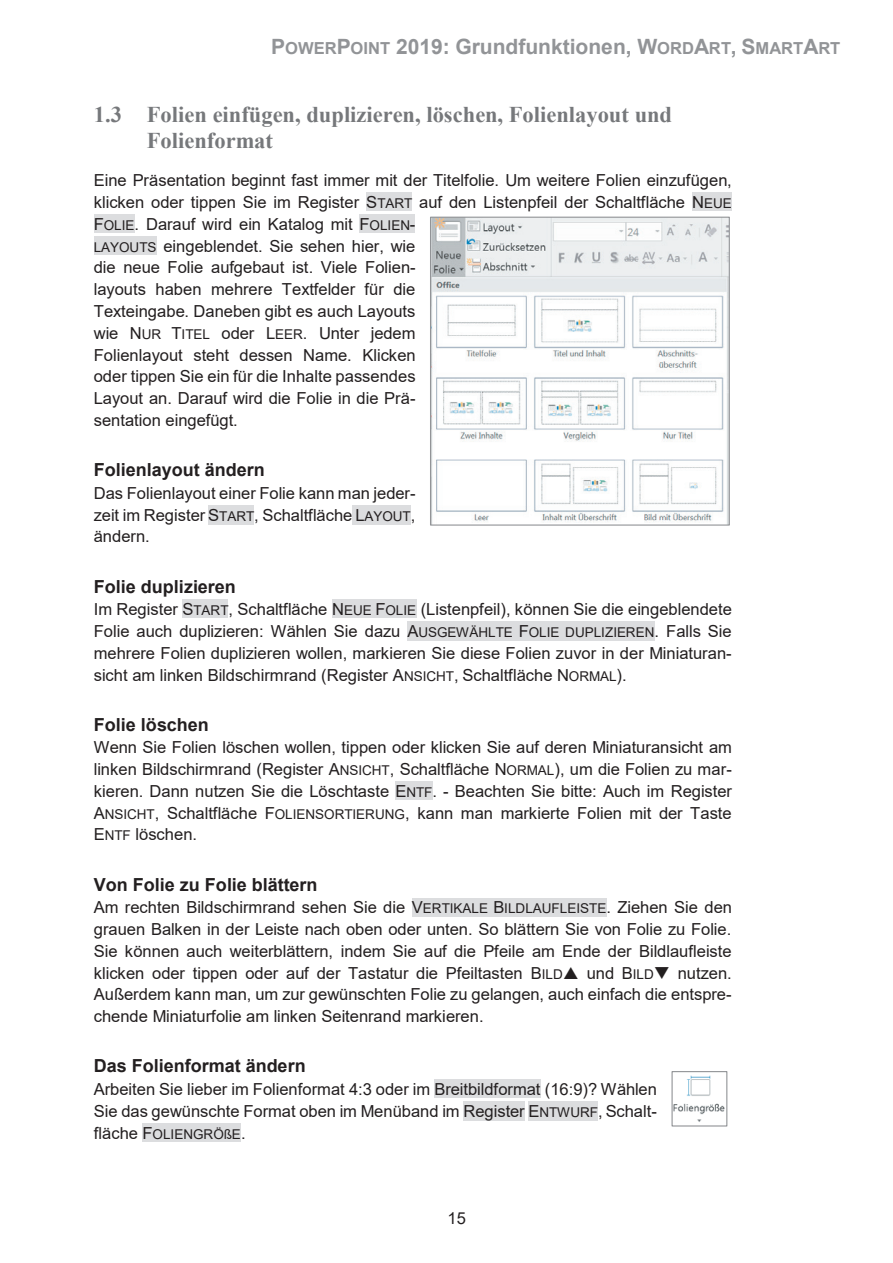
<style>
.page{position:relative;width:893px;height:1263px;background:#fff}
.page>*{position:absolute;margin:0;border:0;box-sizing:border-box;transform-origin:0 0}
.t1{font:700 22.5px/26px "Times New Roman";color:#76787b}
.t2{font:700 21px "Arial";color:#929497}
.t3{font:700 18px "Arial";color:#231f20}
.t4{font:16.5px/21.9px "Arial";color:#231f20;text-align:justify}
.t5{font:13.5px "Arial";color:#231f20}
.s1{font-size:16.5px}
.s2{font-size:13.5px}
</style>
<div class="page">
<div style="left:366px;top:193px;width:46px;height:18px;background:#dcdddf"></div>
<div style="left:692px;top:193px;width:40px;height:18px;background:#dcdddf"></div>
<div style="left:94px;top:214px;width:41px;height:19px;background:#dcdddf"></div>
<div style="left:359px;top:214px;width:56px;height:19px;background:#dcdddf"></div>
<div style="left:94px;top:236px;width:63px;height:19px;background:#dcdddf"></div>
<div style="left:208px;top:505px;width:46px;height:19px;background:#dcdddf"></div>
<div style="left:352px;top:505px;width:59px;height:19px;background:#dcdddf"></div>
<div style="left:182px;top:600px;width:46px;height:18px;background:#dcdddf"></div>
<div style="left:332px;top:600px;width:84px;height:18px;background:#dcdddf"></div>
<div style="left:407px;top:621px;width:247px;height:19px;background:#dcdddf"></div>
<div style="left:395px;top:781px;width:37px;height:19px;background:#dcdddf"></div>
<div style="left:412px;top:898px;width:194px;height:19px;background:#dcdddf"></div>
<div style="left:434px;top:1079px;width:107px;height:19px;background:#dcdddf"></div>
<div style="left:464px;top:1101px;width:61px;height:19px;background:#dcdddf"></div>
<div style="left:529px;top:1101px;width:69px;height:19px;background:#dcdddf"></div>
<div style="left:143px;top:1123px;width:98px;height:19px;background:#dcdddf"></div>
<img style="left:432px;top:219px;width:296px;height:305px">
<div style="left:430px;top:217px;width:300px;height:309px;border:1px solid #929497"></div>
<img style="left:673px;top:1075px;width:52px;height:47px">
<div style="left:671px;top:1071px;width:56px;height:56px;border:1px solid #929497"></div>
<p class="t2" style="left:271px;top:35px;width:571px">P<span class="s1">OWER</span>P<span class="s1">OINT</span> 2019: Grundfunktionen, W<span class="s1">ORD</span>A<span class="s1">RT</span>, S<span class="s1">MART</span>A<span class="s1">RT</span></p>
<h1 class="t1" style="left:147px;top:101px;width:527px;text-indent:-53px">1.3 Folien einfügen, duplizieren, löschen, Folienlayout und<br>Folienformat</h1>
<p class="t4" style="left:94px;top:169px;width:640px;text-align:left">Eine Präsentation beginnt fast immer mit der Titelfolie. Um weitere Folien einzufügen, klicken oder tippen Sie im Register S<span class="s2">TART</span> auf den Listenpfeil der Schaltfläche N<span class="s2">EUE </span>F<span class="s2">OLIE</span>. Darauf wird ein Katalog mit F<span class="s2">OLIEN</span>-<br><span class="s2">LAYOUTS</span> eingeblendet. Sie sehen hier, wie<br>die neue Folie aufgebaut ist. Viele Folien-<br>layouts haben mehrere Textfelder für die<br>Texteingabe. Daneben gibt es auch Layouts<br>wie N<span class="s2">UR</span> T<span class="s2">ITEL</span> oder L<span class="s2">EER</span>. Unter jedem<br>Folienlayout steht dessen Name. Klicken<br>oder tippen Sie ein für die Inhalte passendes<br>Layout an. Darauf wird die Folie in die Prä-<br>sentation eingefügt.</p>
<p class="t3" style="left:94px;top:460px;width:173px">Folienlayout ändern</p>
<p class="t4" style="left:94px;top:482px;width:323px">Das Folienlayout einer Folie kann man jeder&shy;zeit im Register S<span class="s2">TART</span>, Schaltfläche L<span class="s2">AYOUT</span>, ändern.</p>
<p class="t3" style="left:94px;top:576px;width:144px">Folie duplizieren</p>
<p class="t4" style="left:94px;top:598px;width:640px">Im Register S<span class="s2">TART</span>, Schaltfläche N<span class="s2">EUE</span> F<span class="s2">OLIE</span> (Listenpfeil), können Sie die eingeblendete Folie auch duplizieren: Wählen Sie dazu A<span class="s2">USGEWÄHLTE</span> F<span class="s2">OLIE DUPLIZIEREN</span>. Falls Sie mehrere Folien duplizieren wollen, markieren Sie diese Folien zuvor in der Miniaturan&shy;sicht am linken Bildschirmrand (Register A<span class="s2">NSICHT</span>, Schaltfläche N<span class="s2">ORMAL</span>).</p>
<p class="t3" style="left:94px;top:715px;width:117px">Folie löschen</p>
<p class="t4" style="left:94px;top:736px;width:640px">Wenn Sie Folien löschen wollen, tippen oder klicken Sie auf deren Miniaturansicht am linken Bildschirmrand (Register A<span class="s2">NSICHT</span>, Schaltfläche N<span class="s2">ORMAL</span>), um die Folien zu mar&shy;kieren. Dann nutzen Sie die Löschtaste E<span class="s2">NTF</span>. - Beachten Sie bitte: Auch im Register A<span class="s2">NSICHT</span>, Schaltfläche F<span class="s2">OLIENSORTIERUNG</span>, kann man markierte Folien mit der Taste E<span class="s2">NTF</span> löschen.</p>
<p class="t3" style="left:94px;top:874px;width:225px">Von Folie zu Folie blättern</p>
<p class="t4" style="left:94px;top:897px;width:640px">Am rechten Bildschirmrand sehen Sie die V<span class="s2">ERTIKALE</span> B<span class="s2">ILDLAUFLEISTE</span>. Ziehen Sie den grauen Balken in der Leiste nach oben oder unten. So blättern Sie von Folie zu Folie.<br>Sie können auch weiterblättern, indem Sie auf die Pfeile am Ende der Bildlaufleiste klicken oder tippen oder auf der Tastatur die Pfeiltasten B<span class="s2">ILD</span></p>
<p class="t4" style="left:587px;top:962px;width:68px">und B<span class="s2">ILD</span></p>
<p class="t4" style="left:94px;top:962px;width:639px;text-indent:584px">nutzen.<br>Außerdem kann man, um zur gewünschten Folie zu gelangen, auch einfach die entspre&shy;chende Miniaturfolie am linken Seitenrand markieren.</p>
<p class="t3" style="left:94px;top:1056px;width:213px">Das Folienformat ändern</p>
<p class="t4" style="left:94px;top:1078px;width:565px">Arbeiten Sie lieber im Folienformat 4:3 oder im Breitbildformat (16:9)? Wählen<br>Sie das gewünschte Format oben im Menüband im Register E<span class="s2">NTWURF</span>, Schalt-</p>
<p class="t5" style="left:94px;top:1126px;width:153px"><span class="s1">fläche F</span>OLIENGRÖßE<span class="s1">.</span></p>
<p class="t4" style="left:447px;top:1207px;width:20px">15</p>
</div>
